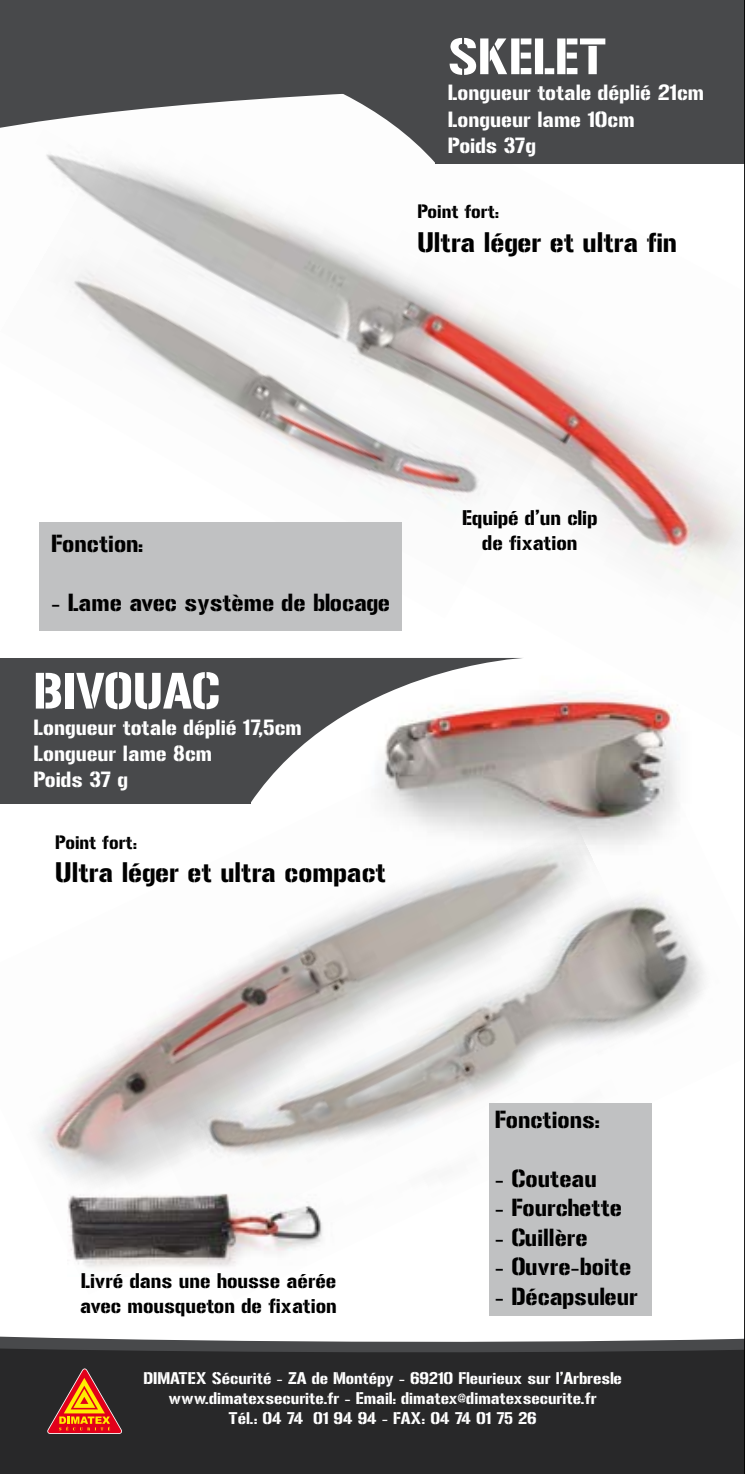
<style>
.page{position:relative;width:745px;height:1474px;background:#fff}
.page>*{position:absolute;margin:0;border:0;box-sizing:border-box;transform-origin:0 0}
.t1{font:50.57px "Gunplay";color:#fff}
.t2{font:28px "Gunplay";color:#000}
.t3{font:24.5px "Gunplay";color:#000}
.t4{font:21.88px/26.2px "Gunplay";color:#fff}
.t5{font:21px/25.2px "Gunplay";color:#000}
.t6{font:19.25px "Gunplay";color:#000}
.t7{font:16.8px/20.1px "Gunplay";color:#fff;text-align:center}
</style>
<div class="page">
<img style="left:39px;top:154px;width:704px;height:477px">
<img style="left:39px;top:188px;width:501px;height:430px">
<img style="left:523px;top:691px;width:157px;height:89px">
<img style="left:0;top:714px;width:668px;height:554px">
<img style="left:113px;top:780px;width:592px;height:520px">
<svg style="left:250px;top:658px;width:273px;height:145px"></svg>
<div style="left:0;top:658px;width:250px;height:145px;background:#48494b"></div>
<div style="left:40px;top:522px;width:361px;height:108px;background:#c0c1c2"></div>
<div style="left:488px;top:1103px;width:163px;height:212px;background:#c0c1c2"></div>
<svg style="left:126px;top:138px;width:309px;height:26px"></svg>
<div style="left:435px;top:38px;width:309px;height:126px;background:#48494b"></div>
<svg style="left:0;top:1336px;width:743px;height:11px;fill:#48494b"></svg>
<div style="left:0;top:1347px;width:743px;height:126px;background:#282829"></div>
<svg style="left:0;top:0;width:743px;height:138px;fill:#48494b"></svg>
<svg style="left:47px;top:1368px;width:75px;height:65px;background:#914222"></svg>
<hr style="left:743px;top:0;width:1px;height:1473px;background:#000">
<h1 class="t1" style="left:447px;top:20px;width:160px">SKELET</h1>
<h3 class="t4" style="left:447px;top:78px;width:257px">Longueur totale déplié 21cm<br>Longueur lame 10cm<br>Poids 37g</h3>
<p class="t6" style="left:417px;top:198px;width:83px">Point fort:</p>
<h2 class="t2" style="left:417px;top:222px;width:261px">Ultra léger et ultra fin</h2>
<p class="t5" style="left:462px;top:503px;width:137px">Equipé d’un clip</p>
<h3 class="t3" style="left:51px;top:526px;width:94px">Fonction:</h3>
<p class="t5" style="left:482px;top:528px;width:97px">de fixation</p>
<h3 class="t3" style="left:51px;top:585px;width:340px">- Lame avec système de blocage</h3>
<h1 class="t1" style="left:34px;top:654px;width:188px">BIVOUAC</h1>
<h3 class="t4" style="left:34px;top:712px;width:269px">Longueur totale déplié 17,5cm<br>Longueur lame 8cm<br>Poids 37 g</h3>
<p class="t6" style="left:55px;top:828px;width:83px">Point fort:</p>
<h2 class="t2" style="left:55px;top:852px;width:332px">Ultra léger et ultra compact</h2>
<p class="t5" style="left:80px;top:1266px;width:258px">Livré dans une housse aérée avec mousqueton de fixation</p>
<h3 class="t3" style="left:494px;top:1101px;width:106px">Fonctions:</h3>
<h3 class="t3" style="left:494px;top:1160px;width:104px">- Couteau</h3>
<h3 class="t3" style="left:494px;top:1189px;width:129px">- Fourchette</h3>
<h3 class="t3" style="left:494px;top:1219px;width:95px">- Cuillère</h3>
<h3 class="t3" style="left:494px;top:1248px;width:138px">- Ouvre-boite</h3>
<h3 class="t3" style="left:494px;top:1278px;width:144px">- Décapsuleur</h3>
<p class="t7" style="left:143px;top:1366px;width:479px">DIMATEX Sécurité - ZA de Montépy - 69210 Fleurieux sur l’Arbresle www.dimatexsecurite.fr - Email: dimatex@dimatexsecurite.fr<br>Tél.: 04 74 01 94 94 - FAX: 04 74 01 75 26</p>
</div>
